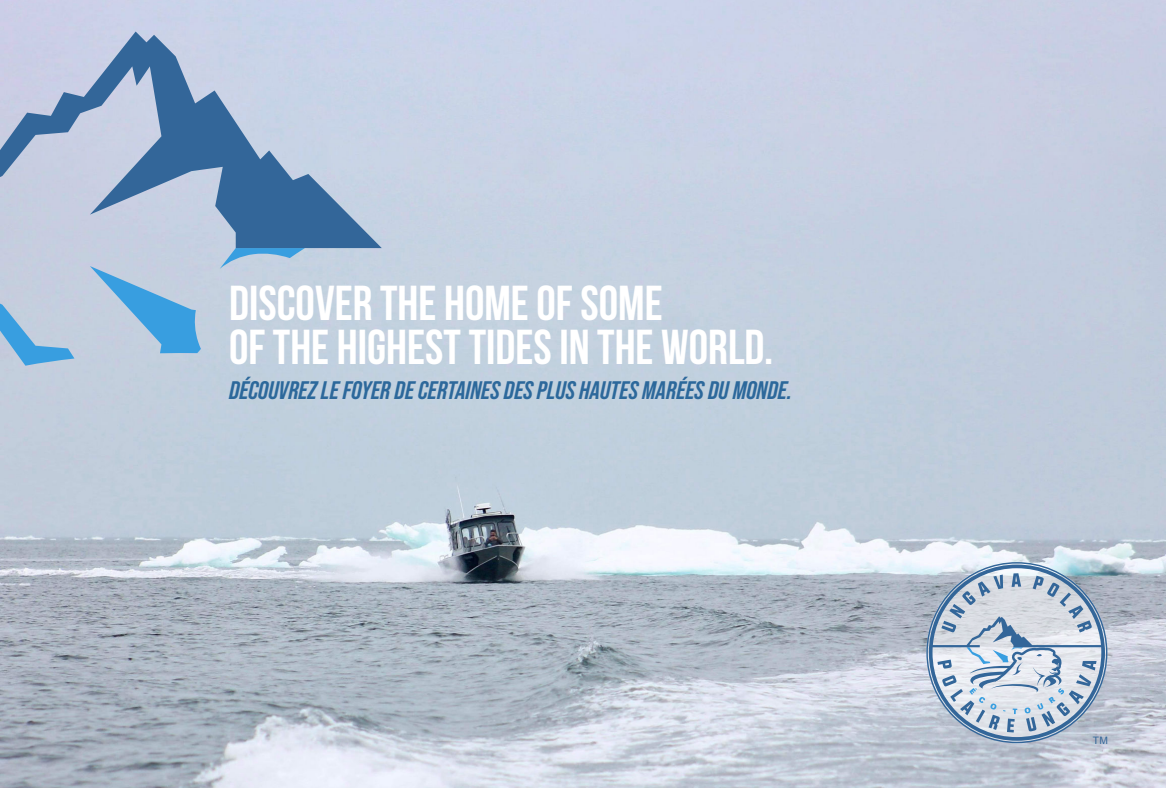
<style>
.page{position:relative;width:1166px;height:788px;background:#fff}
.page>*{position:absolute;margin:0;border:0;box-sizing:border-box;transform-origin:0 0}
.t1{font:700 49px/43.8px "Bebas Neue";color:#fff}
.t2{font:italic 700 25.38px "Bebas Neue Pro";color:#2c689b}
.t3{font:10.15px "Arial";color:#369}
</style>
<div class="page">
<img style="left:0;top:0;width:1166px;height:788px">
<svg style="left:0;top:248px;width:305px;height:117px;background:#aec7de"></svg>
<svg style="left:0;top:32px;width:382px;height:216px;background:#9db2ce"></svg>
<svg style="left:926px;top:562px;width:181px;height:181px;background:#b4c3d3"></svg>
<h1 class="t1" style="left:229px;top:281px;width:545px">DISCOVER THE HOME OF SOME<br>OF THE HIGHEST TIDES IN THE WORLD.</h1>
<p class="t2" style="left:229px;top:376px;width:564px">DÉCOUVREZ LE FOYER DE CERTAINES DES PLUS HAUTES MARÉES DU MONDE.</p>
<p class="t3" style="left:1092px;top:734px;width:17px">TM</p>
</div>
